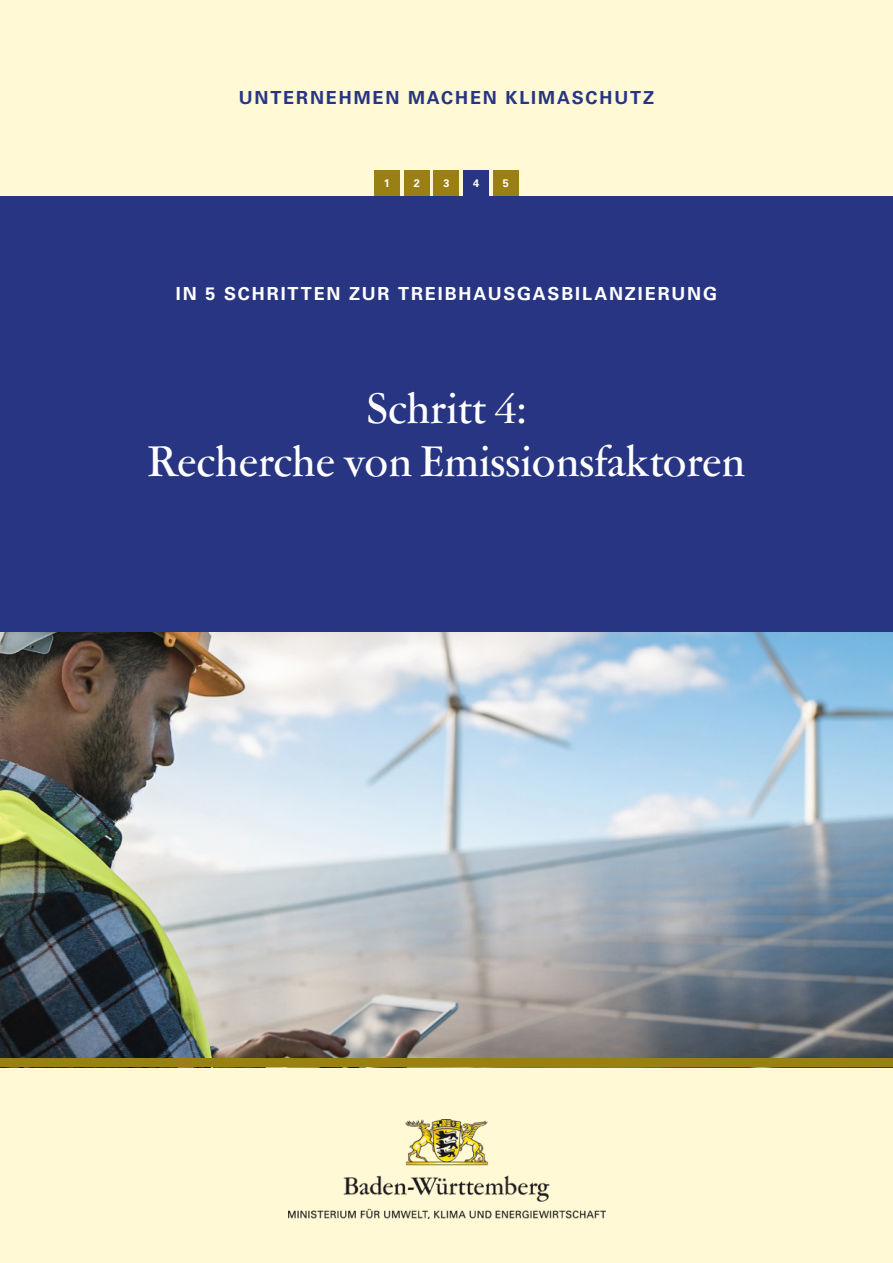
<style>
.page{position:relative;width:893px;height:1263px;background:#fff9d5}
.page>*{position:absolute;margin:0;border:0;box-sizing:border-box;transform-origin:0 0}
.H_H1_Titel{font:500 48px/52.5px "Garamont Amst SHOP";letter-spacing:.015em;color:#fff;text-align:center}
.H_H1_Titel_klein{font:700 18px "Univers LT Pro 65";letter-spacing:.105em;color:#fff}
.P_P_Titelseite{font:700 18px "Univers LT Pro 65";letter-spacing:.105em;color:#283583}
.t1{font:700 10.95px "Univers LT Pro 65";color:#fff}
</style>
<div class="page">
<img style="left:0;top:631px;width:893px;height:427px">
<div style="left:0;top:196px;width:893px;height:435px;background:#283583"></div>
<div style="left:0;top:1058px;width:893px;height:9px;background:#9a7f15"></div>
<div style="left:374px;top:170px;width:26px;height:26px;background:#9a7f15"></div>
<div style="left:404px;top:170px;width:25px;height:26px;background:#9a7f15"></div>
<div style="left:434px;top:170px;width:25px;height:26px;background:#9a7f15"></div>
<div style="left:463px;top:170px;width:26px;height:26px;background:#283583"></div>
<div style="left:493px;top:170px;width:26px;height:26px;background:#9a7f15"></div>
<img style="left:288px;top:1119px;width:317px;height:99px">
<p class="P_P_Titelseite" style="left:239px;top:87px;width:417px">UNTERNEHMEN MACHEN KLIMASCHUTZ</p>
<p class="t1" style="left:384px;top:177px;width:8px">1</p>
<p class="t1" style="left:414px;top:177px;width:8px">2</p>
<p class="t1" style="left:443px;top:177px;width:8px">3</p>
<p class="t1" style="left:473px;top:177px;width:8px">4</p>
<p class="t1" style="left:503px;top:177px;width:8px">5</p>
<h1 class="H_H1_Titel_klein" style="left:176px;top:283px;width:543px">IN 5 SCHRITTEN ZUR TREIBHAUSGASBILANZIERUNG</h1>
<h1 class="H_H1_Titel" style="left:148px;top:385px;width:598px">Schritt 4:<br>Recherche von Emissionsfaktoren</h1>
</div>
